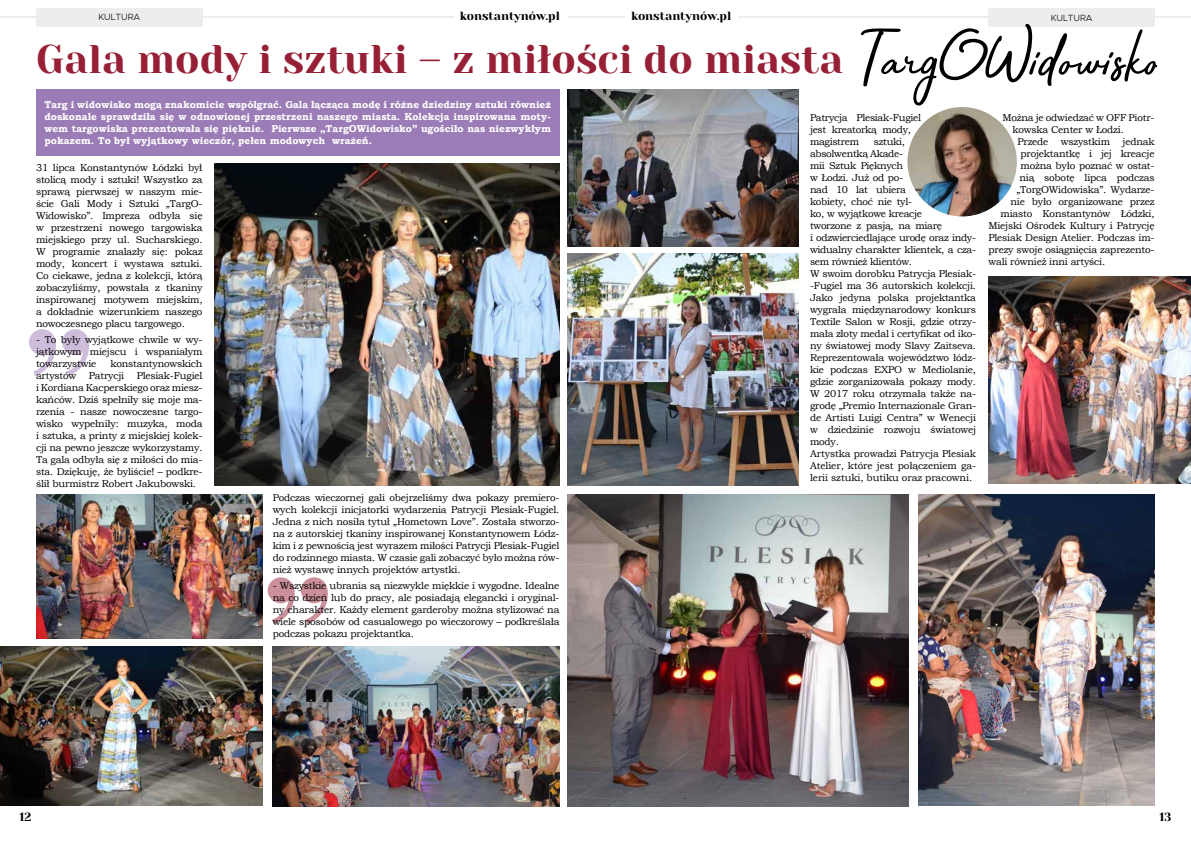
<style>
.page{position:relative;width:1191px;height:842px;background:#fff}
.page>*{position:absolute;margin:0;border:0;box-sizing:border-box;transform-origin:0 0}
.t1{font:67px "Bahagia";color:#000}
.t2{font:40px "Yeseva One";color:#972036}
.t3{font:12px "Yeseva One";color:#000}
.t4{font:10px/12px "Bookman Old Style";letter-spacing:-.02em;color:#000;text-align:justify}
.t5{font:700 10px/12px "Bookman Old Style";color:#fff;text-align:justify}
.t6{font:300 9px "Metropolis";color:#000}
</style>
<div class="page">
<hr style="left:595px;top:16px;width:596px;height:2px;background:#ededed">
<hr style="left:0;top:16px;width:595px;height:2px;background:#ededed">
<div style="left:36px;top:8px;width:166px;height:18px;background:#ededed"></div>
<div style="left:988px;top:8px;width:167px;height:18px;background:#ededed"></div>
<div style="left:454px;top:8px;width:113px;height:19px;background:#fff"></div>
<div style="left:625px;top:8px;width:114px;height:19px;background:#fff"></div>
<img style="left:905px;top:105px;width:114px;height:113px;border-radius:57px">
<div style="left:903px;top:103px;width:118px;height:117px;border:4px solid #fff;border-radius:50%"></div>
<svg style="left:268px;top:577px;width:60px;height:47px"></svg>
<svg style="left:29px;top:329px;width:60px;height:47px"></svg>
<img style="left:36px;top:495px;width:226px;height:143px">
<img style="left:215px;top:163px;width:344px;height:322px">
<div style="left:36px;top:89px;width:523px;height:67px;background:#9b7cb7"></div>
<img style="left:0;top:646px;width:262px;height:160px">
<img style="left:273px;top:646px;width:287px;height:160px">
<img style="left:567px;top:253px;width:231px;height:232px">
<img style="left:567px;top:89px;width:231px;height:157px">
<img style="left:918px;top:495px;width:237px;height:311px">
<img style="left:988px;top:276px;width:203px;height:208px">
<img style="left:567px;top:495px;width:341px;height:311px">
<p class="t3" style="left:460px;top:9px;width:102px">konstantynów.pl</p>
<p class="t3" style="left:631px;top:9px;width:102px">konstantynów.pl</p>
<h2 class="t2" style="left:36px;top:35px;width:808px">Gala mody i sztuki – z miłości do miasta</h2>
<p class="t6" style="left:98px;top:11px;width:43px">KULTURA</p>
<p class="t6" style="left:1050px;top:12px;width:43px">KULTURA</p>
<h1 class="t1" style="left:860px;top:12px;width:300px">TargOWidowisko</h1>
<p class="t5" style="left:44px;top:99px;width:508px">Targ i widowisko mogą znakomicie współgrać. Gala łącząca modę i różne dziedziny sztuki również doskonale sprawdziła się w odnowionej przestrzeni naszego miasta. Kolekcja inspirowana moty&shy;wem targowiska prezentowała się pięknie. Pierwsze „TargOWidowisko” ugościło nas niezwykłym pokazem. To był wyjątkowy wieczór, pełen modowych wrażeń.</p>
<p class="t4" style="left:810px;top:112px;width:113px;text-align:left">Patrycja Plesiak-Fugiel jest kreatorką mody, magistrem</p>
<p class="t4" style="left:1002px;top:112px;width:154px">Można je odwiedzać w OFF Piotr-</p>
<p class="t4" style="left:1012px;top:124px;width:113px">kowska Center w Łodzi.</p>
<p class="t4" style="left:1017px;top:136px;width:138px">Przede wszystkim jednak</p>
<p class="t4" style="left:1020px;top:148px;width:136px">projektantkę i jej kreacje</p>
<p class="t4" style="left:1020px;top:160px;width:135px">można było poznać w ostat-</p>
<p class="t4" style="left:1019px;top:172px;width:136px">nią sobotę lipca podczas</p>
<p class="t4" style="left:1016px;top:184px;width:140px">„TorgOWidowiska”. Wydarze-</p>
<p class="t4" style="left:1010px;top:196px;width:145px">nie było organizowane przez</p>
<p class="t4" style="left:1000px;top:208px;width:155px">miasto Konstantynów Łódzki,</p>
<p class="t4" style="left:988px;top:220px;width:168px">Miejski Ośrodek Kultury i Patrycję</p>
<p class="t4" style="left:988px;top:232px;width:168px">Plesiak Design Atelier. Podczas im-</p>
<p class="t4" style="left:988px;top:244px;width:168px">prezy swoje osiągnięcia zaprezento-</p>
<p class="t4" style="left:988px;top:256px;width:118px">wali również inni artyści.</p>
<p class="t4" style="left:810px;top:136px;width:168px;text-align:left;text-indent:64px">sztuki,<br>absolwentką Akade-<br>mii Sztuk Pięknych<br>w Łodzi. Już od po-<br>nad 10 lat ubiera<br>kobiety, choć nie tyl-<br>ko, w wyjątkowe kreacje<br>tworzone z pasją, na miarę<br>i odzwierciedlające urodę oraz indy&shy;widualny charakter klientek, a cza&shy;sem również klientów.<br>W swoim dorobku Patrycja Plesiak--Fugiel ma 36 autorskich kolekcji.<br>Jako jedyna polska projektantka wygrała międzynarodowy konkurs<br>Textile Salon w Rosji, gdzie otrzy&shy;mała złoty medal i certyfikat od iko&shy;ny światowej mody Slavy Zaitseva.<br>Reprezentowała województwo łódz&shy;kie podczas EXPO w Mediolanie, gdzie zorganizowała pokazy mody.<br>W 2017 roku otrzymała także na&shy;grodę „Premio Internazionale Gran&shy;de Artisti Luigi Centra” w Wenecji w dziedzinie rozwoju światowej mody.<br>Artystka prowadzi Patrycja Plesiak<br>Atelier, które jest połączeniem ga&shy;lerii sztuki, butiku oraz pracowni.</p>
<p class="t4" style="left:36px;top:161px;width:168px">31 lipca Konstantynów Łódzki był stolicą mody i sztuki! Wszystko za sprawą pierwszej w naszym mie&shy;ście Gali Mody i Sztuki „TargO-Widowisko”. Impreza odbyła się w przestrzeni nowego targowiska miejskiego przy ul. Sucharskiego.<br>W programie znalazły się: pokaz mody, koncert i wystawa sztuki.<br>Co ciekawe, jedna z kolekcji, którą zobaczyliśmy, powstała z tkaniny inspirowanej motywem miejskim, a dokładnie wizerunkiem naszego nowoczesnego placu targowego.</p>
<p class="t4" style="left:36px;top:333px;width:168px">- To były wyjątkowe chwile w wy&shy;jątkowym miejscu i wspaniałym towarzystwie</p>
<p class="t4" style="left:36px;top:357px;width:168px;text-indent:74px">konstantynowskich artystów Patrycji Plesiak-Fugiel i Kordiana Kacperskiego oraz miesz&shy;kańców. Dziś spełniły się moje ma&shy;rzenia - nasze nowoczesne targo&shy;wisko wypełniły: muzyka, moda i sztuka, a printy z miejskiej kolek&shy;cji na pewno jeszcze wykorzystamy.<br>Ta gala odbyła się z miłoś ci do mia&shy;sta. Dziękuję , że byliście! – podkre&shy;ślił burmistrz Robert Jakubowski.</p>
<p class="t4" style="left:273px;top:491px;width:288px">Podczas wieczornej gali obejrzeliśmy dwa pokazy premiero&shy;wych kolekcji inicjatorki wydarzenia Patrycji Plesiak-Fugiel.<br>Jedna z nich nosiła tytuł „Hometown Love”. Została stworzo&shy;na z autorskiej tkaniny inspirowanej Konstantynowem Łódz&shy;kim i z pewnością jest wyrazem miłości Patrycji Plesiak-Fugiel do rodzinnego miasta. W czasie gali zobaczyć było można rów&shy;nież wystawę innych projektów artystki.</p>
<p class="t4" style="left:273px;top:579px;width:288px">- Wszystkie ubrania są niezwykle miękkie i wygodne. Idealne na co dzień lub do pracy, ale posiadają elegancki i oryginal&shy;ny charakter. Każdy element garderoby można stylizować na wiele sposobów od casualowego po wieczorowy – podkreślała podczas pokazu projektantka.</p>
<p class="t3" style="left:20px;top:810px;width:13px">12</p>
<p class="t3" style="left:1159px;top:810px;width:13px">13</p>
</div>
